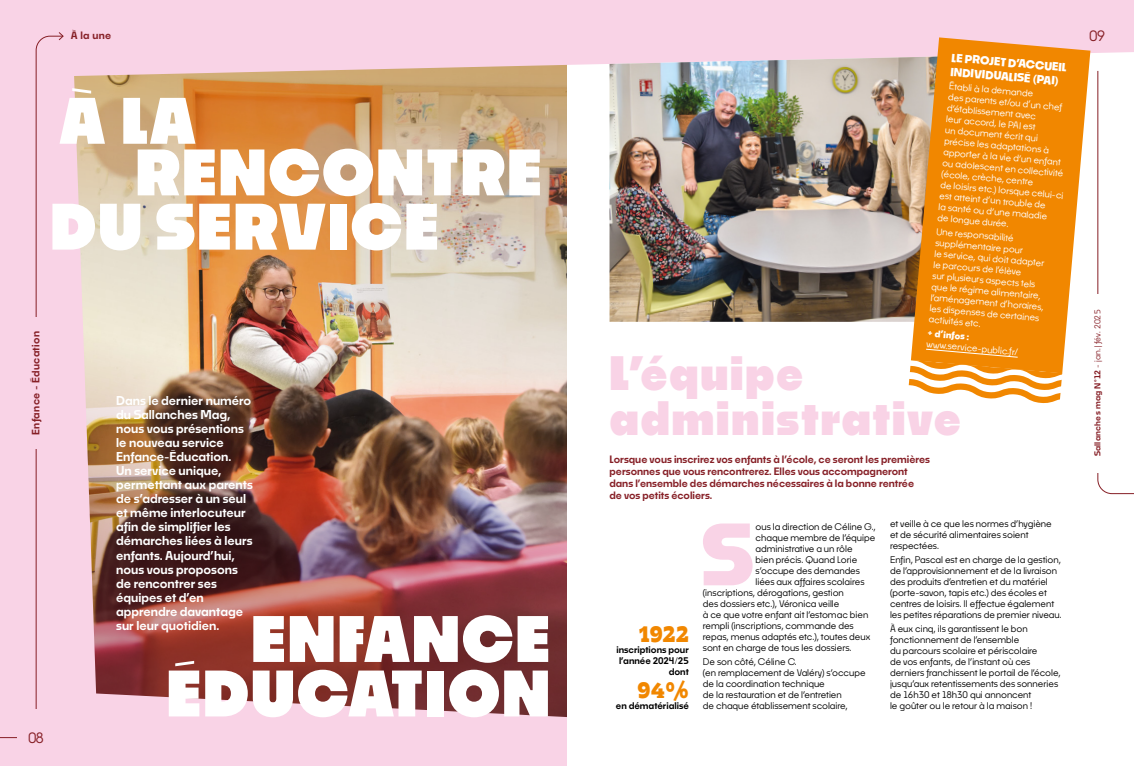
<style>
.page{position:relative;width:1134px;height:766px;background:#fff}
.page>*{position:absolute;margin:0;border:0;box-sizing:border-box;transform-origin:0 0}
.Lettrine___body{font:700 82.3px "Noka";color:#f9d3e6}
.Titre_-_entrée_de_dossier{font:900 61.2px "Noka";letter-spacing:.03em;color:#fff}
.Titre{font:900 45px/45px "Noka";letter-spacing:.03em;color:#f9d3e6}
.Chiffre_-_chiffres_clés{font:800 24px "Tarif";color:#f18700}
.N__de_page{font:500 14px "Noka";color:#861f26}
.Chapô_-_entrée_de_dossier{font:600 12px/14px "Noka";color:#fff}
.t1{font:700 11px/14px "Noka";color:#fff}
.Chapô{font:600 10px/12px "Noka";color:#861f26}
.rubrique{font:600 10px "Noka";letter-spacing:.03em;color:#861f26}
.Body{font:500 9px/11px "Noka";color:#000}
.t2{font:500 9px/11px "Noka";color:#fff}
.Lettrine___body-2{font:500 9px "Noka";color:#000}
.Texte_-_chiffres_clés{font:600 9px/11px "Noka";color:#000;text-align:right}
.t3{font:600 8px "Noka";letter-spacing:.03em;color:#861f26}
.s1{font-weight:700}
.s2{font-weight:500}
</style>
<div class="page">
<img style="left:99px;top:280px;width:468px;height:39px">
<img style="left:99px;top:319px;width:468px;height:368px">
<svg style="left:99px;top:78px;width:468px;height:202px;background:#d3a778"></svg>
<svg style="left:99px;top:687px;width:468px;height:78px;background:#daacba"></svg>
<svg style="left:0;top:78px;width:99px;height:687px;background:#ebcacb"></svg>
<svg style="left:0;top:0;width:1134px;height:78px;background:#f6d1e0"></svg>
<img style="left:609px;top:56px;width:302px;height:266px">
<svg style="left:1097px;top:70px;width:37px;height:424px"></svg>
<div style="left:1078px;top:18px;width:39px;height:34px;background:#f9d3e6"></div>
<div style="left:0;top:35px;width:64px;height:703px;background:#f9d3e6"></div>
<svg style="left:58px;top:31px;width:7px;height:10px"></svg>
<div style="left:17px;top:317px;width:37px;height:131px;background:#f9d3e6"></div>
<div style="left:17px;top:709px;width:39px;height:56px;background:#f9d3e6"></div>
<div style="left:1080px;top:294px;width:35px;height:178px;background:#fff"></div>
<svg style="left:911px;top:37px;width:179px;height:336px;background:#ef9525"></svg>
<svg style="left:908px;top:348px;width:154px;height:56px"></svg>
<p class="rubrique" style="left:30px;top:434px;width:105px;rotate:-90deg">Enfance - Éducation</p>
<p class="N__de_page" style="left:28px;top:729px;width:18px">08</p>
<p class="rubrique" style="left:71px;top:29px;width:42px">À la une</p>
<p class="N__de_page" style="left:1089px;top:27px;width:18px">09</p>
<p class="Titre_-_entrée_de_dossier" style="left:59px;top:82px;width:138px">À LA</p>
<p class="Titre_-_entrée_de_dossier" style="left:136px;top:133px;width:408px">RENCONTRE</p>
<p class="Titre_-_entrée_de_dossier" style="left:50px;top:188px;width:390px">DU SERVICE</p>
<p class="Chapô_-_entrée_de_dossier" style="left:116px;top:393px;width:138px">Dans le dernier numéro du Sallanches Mag, nous vous présentions le nouveau service<br>Enfance-Éducation.<br>Un service unique, permettant aux parents de s’adresser à un seul et même interlocuteur afin de simplifier les démarches liées à leurs enfants. Aujourd’hui, nous vous proposons de rencontrer ses équipes et d’en apprendre davantage sur leur quotidien.</p>
<p class="Titre_-_entrée_de_dossier" style="left:167px;top:654px;width:385px">ÉDUCATION</p>
<p class="Titre_-_entrée_de_dossier" style="left:251px;top:600px;width:300px">ENFANCE</p>
<p class="t1" style="left:952px;top:50px;width:117px;rotate:5deg">LE PROJET D’ACCUEIL<br>INDIVIDUALISÉ (PAI)</p>
<p class="t2" style="left:949px;top:80px;width:125px;rotate:5deg">Établi à la demande<br>des parents et/ou d’un chef d’établissement avec<br>leur accord, le PAI est<br>un document écrit qui précise les adaptations à apporter à la vie d’un enfant ou adolescent en collectivité (école, crèche, centre<br>de loisirs etc.) lorsque celui‑ci est atteint d’un trouble de<br>la santé ou d’une maladie<br>de longue durée.</p>
<p class="t2" style="left:937px;top:226px;width:115px;rotate:5deg">Une responsabilité supplémentaire pour<br>le service, qui doit adapter le parcours de l’élève<br>sur plusieurs aspects tels que le régime alimentaire, l’aménagement d’horaires, les dispenses de certaines activités etc.</p>
<p class="t2" style="left:928px;top:327px;width:93px;rotate:5deg"><span class="s1">+ d’infos : </span>www.service-public.fr/</p>
<p class="Titre" style="left:609px;top:349px;width:353px">L’équipe administrative</p>
<p class="Chapô" style="left:609px;top:453px;width:322px">Lorsque vous inscrirez vos enfants à l’école, ce seront les premières personnes que vous rencontrerez. Elles vous accompagneront dans l’ensemble des démarches nécessaires à la bonne rentrée<br>de vos petits écoliers.</p>
<p class="Chiffre_-_chiffres_clés" style="left:639px;top:619px;width:51px">1922</p>
<p class="Texte_-_chiffres_clés" style="left:616px;top:644px;width:74px">inscriptions pour l’année 2024/25 dont</p>
<p class="Texte_-_chiffres_clés" style="left:616px;top:700px;width:75px">en dématérialisé</p>
<p class="Chiffre_-_chiffres_clés" style="left:637px;top:674px;width:53px">94%</p>
<p class="Lettrine___body" style="left:701px;top:502px;width:54px">S</p>
<p class="Lettrine___body-2" style="left:755px;top:521px;width:122px">ous la direction de Céline G.,</p>
<p class="Lettrine___body-2" style="left:755px;top:532px;width:121px">chaque membre de l’équipe</p>
<p class="Lettrine___body-2" style="left:755px;top:543px;width:98px">administrative a un rôle</p>
<p class="Lettrine___body-2" style="left:755px;top:554px;width:103px">bien précis. Quand Lorie</p>
<p class="Lettrine___body-2" style="left:755px;top:565px;width:106px">s’occupe des demandes</p>
<p class="Lettrine___body-2" style="left:755px;top:576px;width:110px">liées aux affaires scolaires</p>
<p class="Lettrine___body-2" style="left:703px;top:587px;width:142px">(inscriptions, dérogations, gestion</p>
<p class="Lettrine___body-2" style="left:703px;top:598px;width:138px">des dossiers etc.), Véronica veille</p>
<p class="Lettrine___body-2" style="left:703px;top:609px;width:167px">à ce que votre enfant ait l’estomac bien</p>
<p class="Lettrine___body-2" style="left:703px;top:620px;width:152px">rempli (inscriptions, commande des</p>
<p class="Lettrine___body-2" style="left:703px;top:631px;width:169px">repas, menus adaptés etc.), toutes deux</p>
<p class="Lettrine___body-2" style="left:703px;top:642px;width:150px">sont en charge de tous les dossiers.</p>
<p class="Body" style="left:703px;top:656px;width:164px">De son côté, Céline C.<br>(en remplacement de Valéry) s’occupe de la coordination technique<br>de la restauration et de l’entretien<br>de chaque établissement scolaire,</p>
<p class="Body" style="left:890px;top:518px;width:163px">et veille à ce que les normes d’hygiène et de sécurité alimentaires soient respectées.</p>
<p class="Body" style="left:890px;top:554px;width:173px">Enfin, Pascal est en charge de la gestion, de l’approvisionnement et de la livraison des produits d’entretien et du matériel (porte-savon, tapis etc.) des écoles et centres de loisirs. Il effectue également les petites réparations de premier niveau.</p>
<p class="Body" style="left:890px;top:623px;width:172px">À eux cinq, ils garantissent le bon fonctionnement de l’ensemble<br>du parcours scolaire et périscolaire<br>de vos enfants, de l’instant où ces derniers franchissent le portail de l’école, jusqu’aux retentissements des sonneries de 16h30 et 18h30 qui annoncent<br>le goûter ou le retour à la maison !</p>
<p class="t3" style="left:1092px;top:456px;width:148px;rotate:-90deg">Sallanches mag N°12 <span class="s2">- jan.|fév. 2025</span></p>
</div>
